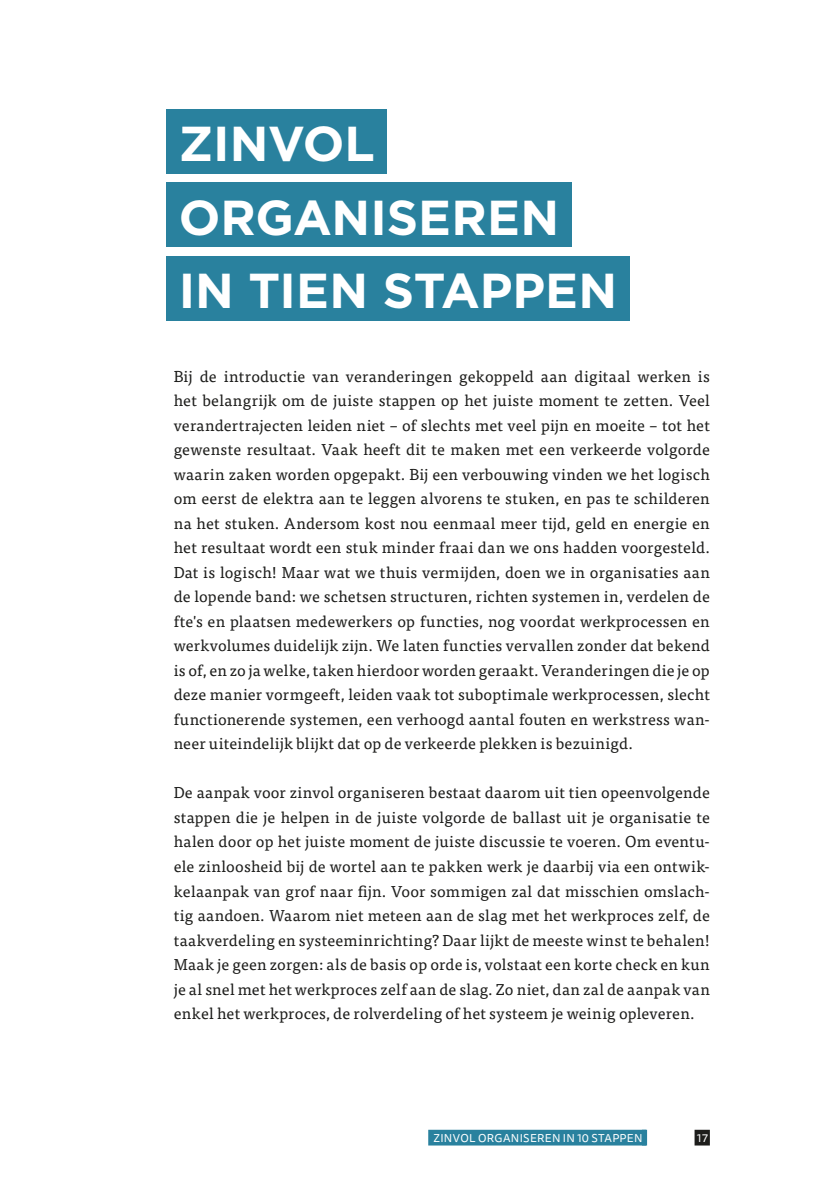
<style>
.page{position:relative;width:834px;height:1201px;background:#fff}
.page>*{position:absolute;margin:0;border:0;box-sizing:border-box;transform-origin:0 0}
.t1{font:700 49px/73.5px "Gotham";color:#fff}
.t2{font:15.75px/24.5px "Tisa Pro";letter-spacing:.015em;color:#1d1d1b;text-align:justify}
.t3{font:11.38px "Tisa Sans Pro";letter-spacing:.02em;color:#fff}
</style>
<div class="page">
<div style="left:694px;top:1129px;width:15px;height:16px;background:#1d1d1b"></div>
<div style="left:428px;top:1129px;width:218px;height:16px;background:#29819e"></div>
<div style="left:641px;top:1129px;width:6px;height:16px;background:#29819e"></div>
<div style="left:166px;top:109px;width:221px;height:64px;background:#29819e"></div>
<div style="left:166px;top:183px;width:405px;height:64px;background:#29819e"></div>
<div style="left:166px;top:256px;width:463px;height:64px;background:#29819e"></div>
<h1 class="t1" style="left:179px;top:107px;width:440px">ZINVOL<br>ORGANISEREN<br>IN TIEN STAPPEN</h1>
<p class="t2" style="left:174px;top:363px;width:537px">Bij de introductie van veranderingen gekoppeld aan digitaal werken is het belangrijk om de juiste stappen op het juiste moment te zetten. Veel verandertrajecten leiden niet – of slechts met veel pijn en moeite – tot het gewenste resultaat. Vaak heeft dit te maken met een verkeerde volgorde waarin zaken worden opgepakt. Bij een verbouwing vinden we het logisch om eerst de elektra aan te leggen alvorens te stuken, en pas te schilderen na het stuken. Andersom kost nou eenmaal meer tijd, geld en energie en het resultaat wordt een stuk minder fraai dan we ons hadden voorgesteld.<br>Dat is logisch! Maar wat we thuis vermijden, doen we in organisaties aan de lopende band: we schetsen structuren, richten systemen in, verdelen de fte's en plaatsen medewerkers op functies, nog voordat werkprocessen en werkvolumes duidelijk zijn. We laten functies vervallen zonder dat bekend is of, en zo ja welke, taken hierdoor worden geraakt. Veranderingen die je op deze manier vormgeeft, leiden vaak tot suboptimale werkprocessen, slecht functionerende systemen, een verhoogd aantal fouten en werkstress wan&shy;neer uiteindelijk blijkt dat op de verkeerde plekken is bezuinigd.</p>
<p class="t2" style="left:174px;top:779px;width:537px">De aanpak voor zinvol organiseren bestaat daarom uit tien opeenvolgende stappen die je helpen in de juiste volgorde de ballast uit je organisatie te halen door op het juiste moment de juiste discussie te voeren. Om eventu&shy;ele zinloosheid bij de wortel aan te pakken werk je daarbij via een ontwik&shy;kelaanpak van grof naar fijn. Voor sommigen zal dat misschien omslach&shy;tig aandoen. Waarom niet meteen aan de slag met het werkproces zelf, de taakverdeling en systeeminrichting? Daar lijkt de meeste winst te behalen!<br>Maak je geen zorgen: als de basis op orde is, volstaat een korte check en kun je al snel met het werkproces zelf aan de slag. Zo niet, dan zal de aanpak van enkel het werkproces, de rolverdeling of het systeem je weinig opleveren.</p>
<p class="t3" style="left:433px;top:1129px;width:9px">ZINVO</p>
<p class="t3" style="left:469px;top:1129px;width:18px">L ORGANIS</p>
<p class="t3" style="left:530px;top:1129px;width:78px">EREN IN 10 STAPP</p>
<p class="t3" style="left:626px;top:1129px;width:15px">EN</p>
<p class="t3" style="left:697px;top:1129px;width:12px">17</p>
</div>
